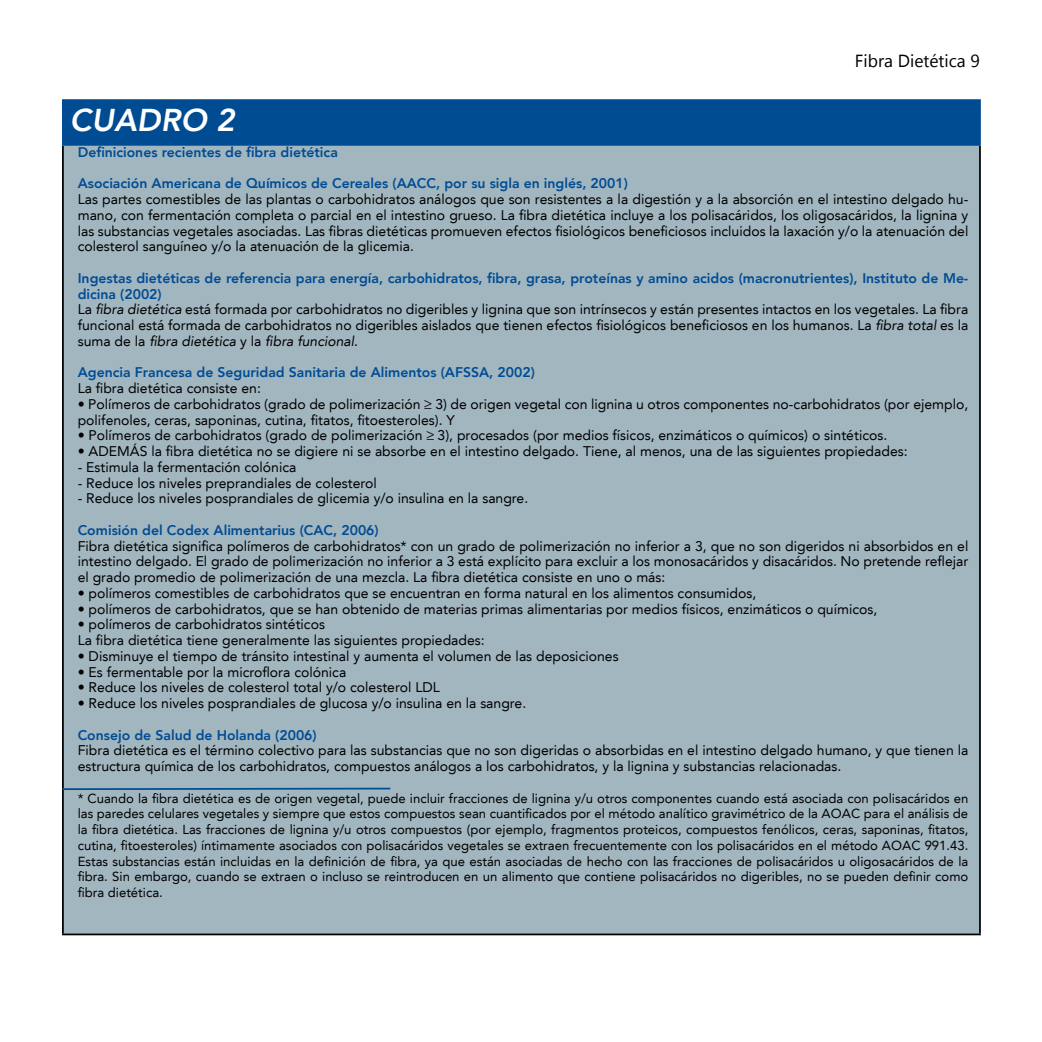
<style>
.page{position:relative;width:1042px;height:1042px;background:#fff}
.page>*{position:absolute;margin:0;border:0;box-sizing:border-box;transform-origin:0 0}
.t1{font:italic 800 31.5px "Avenir 85";color:#fff}
.t2{font:17.5px "Segoe UI";color:#000}
.t3{font:14px/15.8px "Avenir LT";color:#000}
.t4{font:800 14px "Avenir LT";color:#004c93}
.t5{font:13.12px/15.8px "Avenir LT";color:#000;text-align:justify}
.s1{font-weight:800;color:#004c93}
.s2{font-style:italic}
</style>
<div class="page">
<div style="left:63px;top:100px;width:917px;height:45px;background:#004c93"></div>
<div style="left:63px;top:145px;width:917px;height:789px;background:#a2b6c0"></div>
<hr style="left:62px;top:146px;width:2px;height:787px;background:#000">
<hr style="left:979px;top:146px;width:2px;height:787px;background:#000">
<hr style="left:62px;top:933px;width:919px;height:2px;background:#000">
<hr style="left:62px;top:99px;width:919px;height:2px;background:#004c93">
<hr style="left:62px;top:101px;width:2px;height:43px;background:#004c93">
<hr style="left:979px;top:101px;width:2px;height:43px;background:#004c93">
<hr style="left:62px;top:144px;width:919px;height:2px;background:#004c93">
<svg style="left:62px;top:787px;width:329px;height:4px"></svg>
<p class="t2" style="left:855px;top:49px;width:112px">Fibra Dietética</p>
<h1 class="t1" style="left:70px;top:101px;width:167px">CUADRO 2</h1>
<p class="t4" style="left:78px;top:144px;width:262px">Definiciones recientes de fibra dietética</p>
<p class="t4" style="left:78px;top:175px;width:552px">Asociación Americana de Químicos de Cereales (AACC, por su sigla en inglés, 2001)</p>
<p class="t3" style="left:78px;top:191px;width:892px;text-align:justify">Las partes comestibles de las plantas o carbohidratos análogos que son resistentes a la digestión y a la absorción en el intestino delgado hu&shy;mano, con fermentación completa o parcial en el intestino grueso. La fibra dietética incluye a los polisacáridos, los oligosacáridos, la lignina y las substancias vegetales asociadas. Las fibras dietéticas promueven efectos fisiológicos beneficiosos incluidos la laxación y/o la atenuación del colesterol sanguíneo y/o la atenuación de la glicemia.</p>
<p class="t3" style="left:78px;top:270px;width:892px"><span class="s1">Ingestas dietéticas de referencia para energía, carbohidratos, fibra, grasa, proteínas y amino acidos (macronutrientes), Instituto de Me&shy;dicina (2002)<br></span>La <span class="s2">fibra dietética</span> está formada por carbohidratos no digeribles y lignina que son intrínsecos y están presentes intactos en los vegetales. La fibra funcional está formada de carbohidratos no digeribles aislados que tienen efectos fisiológicos beneficiosos en los humanos. La <span class="s2">fibra total</span> es la suma de la <span class="s2">fibra dietética</span> y la <span class="s2">fibra funcional</span>.</p>
<p class="t4" style="left:78px;top:364px;width:459px">Agencia Francesa de Seguridad Sanitaria de Alimentos (AFSSA, 2002)</p>
<p class="t3" style="left:78px;top:380px;width:185px">La fibra dietética consiste en:</p>
<p class="t3" style="left:78px;top:396px;width:892px">• Polímeros de carbohidratos (grado de polimerización ≥ 3) de origen vegetal con lignina u otros componentes no-carbohidratos (por ejemplo, polifenoles, ceras, saponinas, cutina, fitatos, fitoesteroles). Y</p>
<p class="t3" style="left:78px;top:428px;width:811px">• Polímeros de carbohidratos (grado de polimerización ≥ 3), procesados (por medios físicos, enzimáticos o químicos) o sintéticos.</p>
<p class="t3" style="left:78px;top:443px;width:831px">• ADEMÁS la fibra dietética no se digiere ni se absorbe en el intestino delgado. Tiene, al menos, una de las siguientes propiedades:</p>
<p class="t3" style="left:78px;top:459px;width:220px">- Estimula la fermentación colónica</p>
<p class="t3" style="left:78px;top:475px;width:301px">- Reduce los niveles preprandiales de colesterol</p>
<p class="t3" style="left:78px;top:491px;width:452px">- Reduce los niveles posprandiales de glicemia y/o insulina en la sangre.</p>
<p class="t4" style="left:78px;top:522px;width:302px">Comisión del Codex Alimentarius (CAC, 2006)</p>
<p class="t3" style="left:78px;top:538px;width:892px;text-align:justify">Fibra dietética significa polímeros de carbohidratos* con un grado de polimerización no inferior a 3, que no son digeridos ni absorbidos en el intestino delgado. El grado de polimerización no inferior a 3 está explícito para excluir a los monosacáridos y disacáridos. No pretende reflejar el grado promedio de polimerización de una mezcla. La fibra dietética consiste en uno o más:</p>
<p class="t3" style="left:78px;top:585px;width:680px">• polímeros comestibles de carbohidratos que se encuentran en forma natural en los alimentos consumidos,</p>
<p class="t3" style="left:78px;top:601px;width:801px">• polímeros de carbohidratos, que se han obtenido de materias primas alimentarias por medios físicos, enzimáticos o químicos,</p>
<p class="t3" style="left:78px;top:617px;width:408px">• polímeros de carbohidratos sintéticos<br>La fibra dietética tiene generalmente las siguientes propiedades:</p>
<p class="t3" style="left:78px;top:648px;width:542px">• Disminuye el tiempo de tránsito intestinal y aumenta el volumen de las deposiciones</p>
<p class="t3" style="left:78px;top:664px;width:270px">• Es fermentable por la microflora colónica</p>
<p class="t3" style="left:78px;top:680px;width:363px">• Reduce los niveles de colesterol total y/o colesterol LDL</p>
<p class="t3" style="left:78px;top:695px;width:450px">• Reduce los niveles posprandiales de glucosa y/o insulina en la sangre.</p>
<p class="t4" style="left:78px;top:726px;width:240px">Consejo de Salud de Holanda (2006)</p>
<p class="t3" style="left:78px;top:743px;width:892px">Fibra dietética es el término colectivo para las substancias que no son digeridas o absorbidas en el intestino delgado humano, y que tienen la estructura química de los carbohidratos, compuestos análogos a los carbohidratos, y la lignina y substancias relacionadas.</p>
<p class="t5" style="left:78px;top:790px;width:892px">* Cuando la fibra dietética es de origen vegetal, puede incluir fracciones de lignina y/u otros componentes cuando está asociada con polisacáridos en las paredes celulares vegetales y siempre que estos compuestos sean cuantificados por el método analítico gravimétrico de la AOAC para el análisis de la fibra dietética. Las fracciones de lignina y/u otros compuestos (por ejemplo, fragmentos proteicos, compuestos fenólicos, ceras, saponinas, fitatos, cutina, fitoesteroles) íntimamente asociados con polisacáridos vegetales se extraen frecuentemente con los polisacáridos en el método AOAC 991.43.<br>Estas substancias están incluidas en la definición de fibra, ya que están asociadas de hecho con las fracciones de polisacáridos u oligosacáridos de la fibra. Sin embargo, cuando se extraen o incluso se reintroducen en un alimento que contiene polisacáridos no digeribles, no se pueden definir como fibra dietética.</p>
</div>
